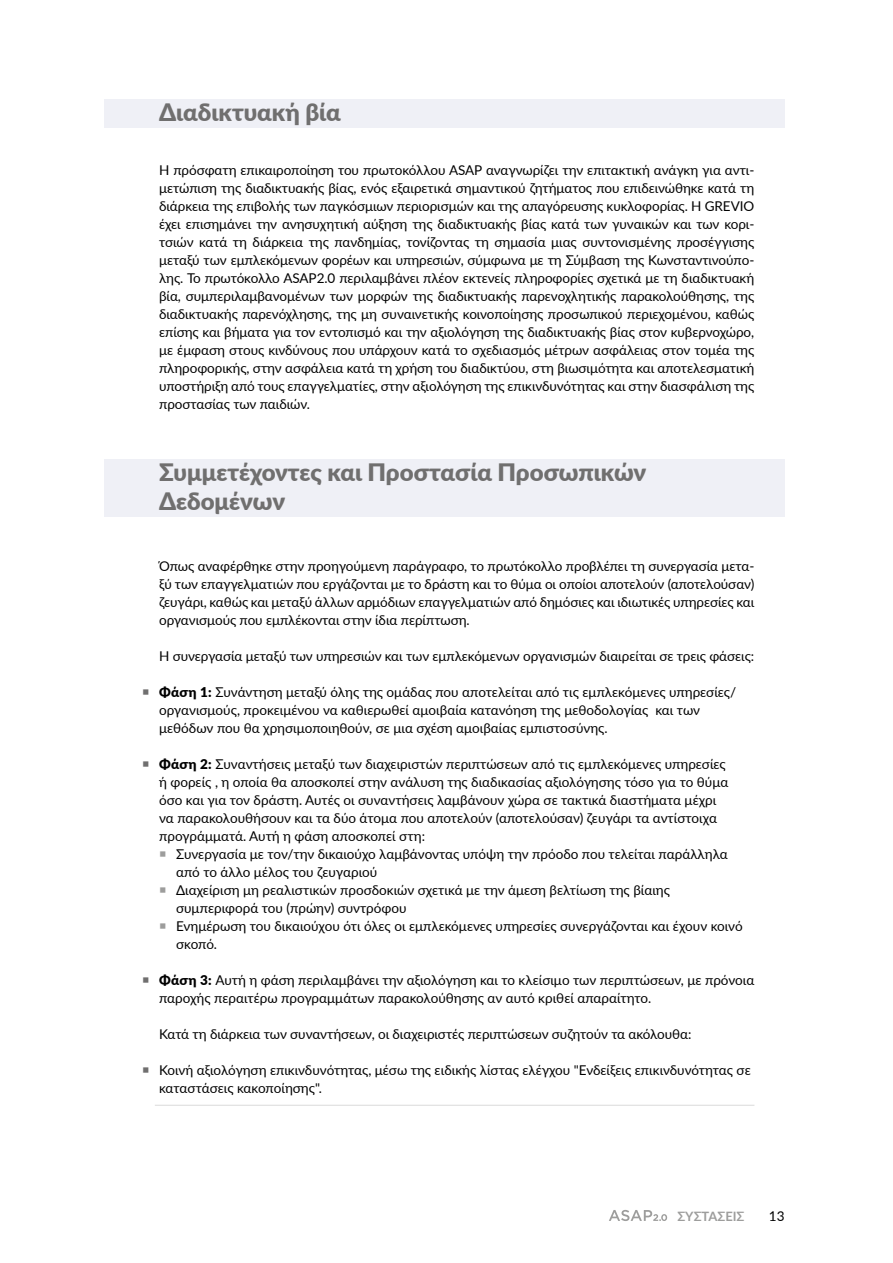
<style>
.page{position:relative;width:893px;height:1263px;background:#fff}
.page>*{position:absolute;margin:0;border:0;box-sizing:border-box;transform-origin:0 0}
.TOC_H2{font:900 24px/28.8px "Lato";color:#706f6f}
.P_copy{font:13.5px/18px "Lato";color:#000}
.t1{font:700 12.9px "Lato";color:#9d9d9c}
.s1{font-weight:900}
</style>
<div class="page">
<svg style="left:609px;top:1210px;width:58px;height:11px"></svg>
<div style="left:104px;top:100px;width:680px;height:28px;background:#eff0f6"></div>
<div style="left:104px;top:460px;width:680px;height:57px;background:#eff0f6"></div>
<hr style="left:155px;top:1105px;width:599px;height:1px;background:#dadada">
<p class="TOC_H2" style="left:159px;top:97px;width:183px">Διαδικτυακή βία</p>
<p class="P_copy" style="left:159px;top:161px;width:597px;text-align:justify">Η πρόσφατη επικαιροποίηση του πρωτοκόλλου ASAP αναγνωρίζει την επιτακτική ανάγκη για αντι&shy;μετώπιση της διαδικτυακής βίας, ενός εξαιρετικά σημαντικού ζητήματος που επιδεινώθηκε κατά τη διάρκεια της επιβολής των παγκόσμιων περιορισμών και της απαγόρευσης κυκλοφορίας. Η GREVIO έχει επισημάνει την ανησυχητική αύξηση της διαδικτυακής βίας κατά των γυναικών και των κορι&shy;τσιών κατά τη διάρκεια της πανδημίας, τονίζοντας τη σημασία μιας συντονισμένης προσέγγισης μεταξύ των εμπλεκόμενων φορέων και υπηρεσιών, σύμφωνα με τη Σύμβαση της Κωνσταντινούπο&shy;λης. Το πρωτόκολλο ASAP2.0 περιλαμβάνει πλέον εκτενείς πληροφορίες σχετικά με τη διαδικτυακή βία, συμπεριλαμβανομένων των μορφών της διαδικτυακής παρενοχλητικής παρακολούθησης, της διαδικτυακής παρενόχλησης, της μη συναινετικής κοινοποίησης προσωπικού περιεχομένου, καθώς επίσης και βήματα για τον εντοπισμό και την αξιολόγηση της διαδικτυακής βίας στον κυβερνοχώρο, με έμφαση στους κινδύνους που υπάρχουν κατά το σχεδιασμός μέτρων ασφάλειας στον τομέα της πληροφορικής, στην ασφάλεια κατά τη χρήση του διαδικτύου, στη βιωσιμότητα και αποτελεσματική υποστήριξη από τους επαγγελματίες, στην αξιολόγηση της επικινδυνότητας και στην διασφάλιση της προστασίας των παιδιών.</p>
<p class="TOC_H2" style="left:159px;top:457px;width:489px">Συμμετέχοντες και Προστασία Προσωπικών<br>Δεδομένων</p>
<p class="P_copy" style="left:159px;top:557px;width:597px;text-align:justify">Όπως αναφέρθηκε στην προηγούμενη παράγραφο, το πρωτόκολλο προβλέπει τη συνεργασία μετα&shy;ξύ των επαγγελματιών που εργάζονται με το δράστη και το θύμα οι οποίοι αποτελούν (αποτελούσαν) ζευγάρι, καθώς και μεταξύ άλλων αρμόδιων επαγγελματιών από δημόσιες και ιδιωτικές υπηρεσίες και οργανισμούς που εμπλέκονται στην ίδια περίπτωση.</p>
<p class="P_copy" style="left:159px;top:647px;width:597px">Η συνεργασία μεταξύ των υπηρεσιών και των εμπλεκόμενων οργανισμών διαιρείται σε τρεις φάσεις:</p>
<p class="P_copy" style="left:159px;top:683px;width:579px"><span class="s1">Φάση 1:</span> Συνάντηση μεταξύ όλης της ομάδας που αποτελείται από τις εμπλεκόμενες υπηρεσίες/ οργανισμούς, προκειμένου να καθιερωθεί αμοιβαία κατανόηση της μεθοδολογίας και των μεθόδων που θα χρησιμοποιηθούν, σε μια σχέση αμοιβαίας εμπιστοσύνης.</p>
<p class="P_copy" style="left:159px;top:755px;width:571px"><span class="s1">Φάση 2:</span> Συναντήσεις μεταξύ των διαχειριστών περιπτώσεων από τις εμπλεκόμενες υπηρεσίες ή φορείς , η οποία θα αποσκοπεί στην ανάλυση της διαδικασίας αξιολόγησης τόσο για το θύμα όσο και για τον δράστη. Αυτές οι συναντήσεις λαμβάνουν χώρα σε τακτικά διαστήματα μέχρι να παρακολουθήσουν και τα δύο άτομα που αποτελούν (αποτελούσαν) ζευγάρι τα αντίστοιχα προγράμματά. Αυτή η φάση αποσκοπεί στη:</p>
<p class="P_copy" style="left:176px;top:845px;width:553px">Συνεργασία με τον/την δικαιούχο λαμβάνοντας υπόψη την πρόοδο που τελείται παράλληλα από το άλλο μέλος του ζευγαριού</p>
<p class="P_copy" style="left:176px;top:881px;width:495px">Διαχείριση μη ρεαλιστικών προσδοκιών σχετικά με την άμεση βελτίωση της βίαιης συμπεριφορά του (πρώην) συντρόφου</p>
<p class="P_copy" style="left:176px;top:917px;width:568px">Ενημέρωση του δικαιούχου ότι όλες οι εμπλεκόμενες υπηρεσίες συνεργάζονται και έχουν κοινό σκοπό.</p>
<p class="P_copy" style="left:159px;top:971px;width:597px"><span class="s1">Φάση 3:</span> Αυτή η φάση περιλαμβάνει την αξιολόγηση και το κλείσιμο των περιπτώσεων, με πρόνοια παροχής περαιτέρω προγραμμάτων παρακολούθησης αν αυτό κριθεί απαραίτητο.</p>
<p class="P_copy" style="left:159px;top:1025px;width:534px">Κατά τη διάρκεια των συναντήσεων, οι διαχειριστές περιπτώσεων συζητούν τα ακόλουθα:</p>
<p class="P_copy" style="left:159px;top:1061px;width:593px">Κοινή αξιολόγηση επικινδυνότητας, μέσω της ειδικής λίστας ελέγχου "Ενδείξεις επικινδυνότητας σε καταστάσεις κακοποίησης".</p>
<p class="t1" style="left:677px;top:1206px;width:69px">ΣΥΣΤΆΣΕΙΣ</p>
<p class="P_copy" style="left:769px;top:1206px;width:17px">13</p>
</div>
